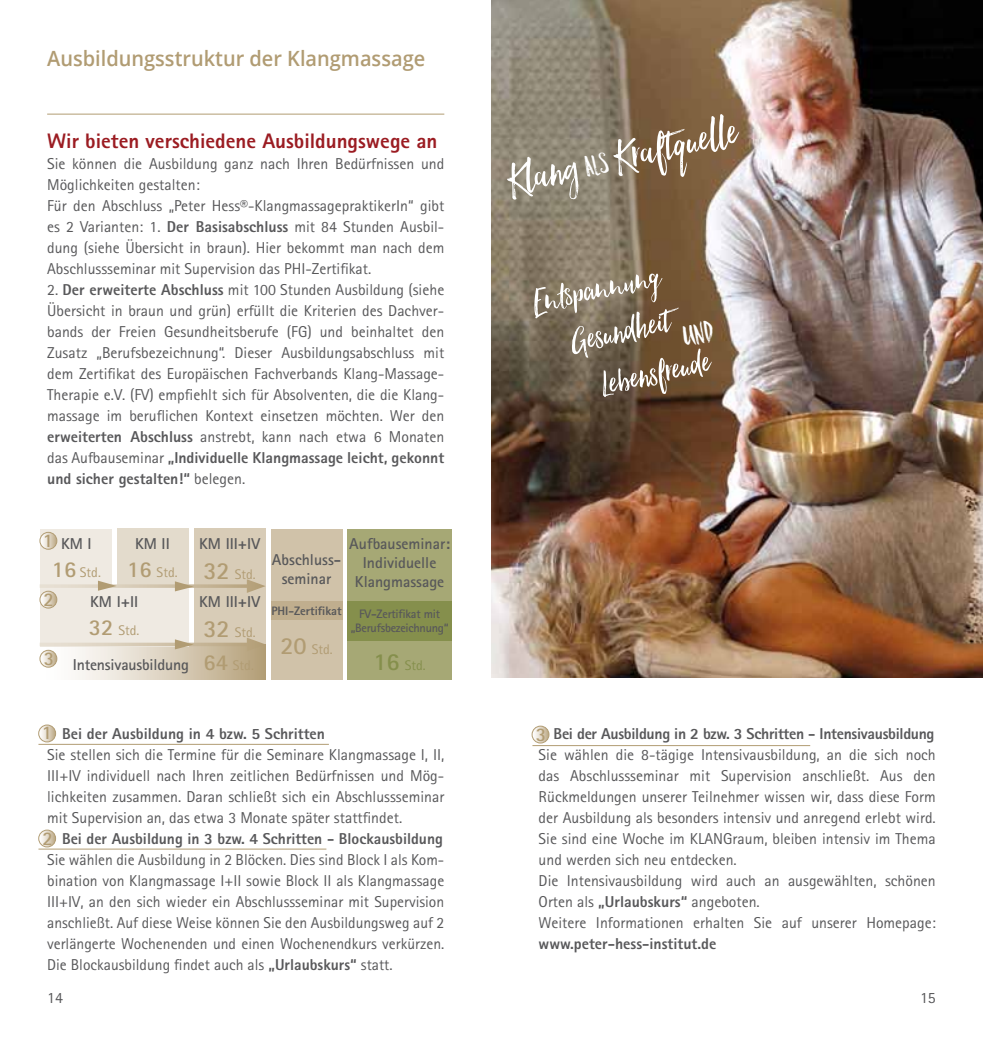
<style>
.page{position:relative;width:983px;height:1042px;background:#fff}
.page>*{position:absolute;margin:0;border:0;box-sizing:border-box;transform-origin:0 0}
.t1{font:52.5px "Hello Beautiful";color:#fff}
.t2{font:42px "Hello Beautiful";color:#fff}
.t3{font:42px "Hello Beautiful Alternates";color:#fff}
.t4{font:800 21px "Rotis Sans Serif Std";color:#9b1c22}
.t5{font:600 21px "Open Sans";color:#b19c73;scale:.95 1}
.t6{font:700 19.25px "Rotis Sans Serif Std";color:#b19c73}
.t7{font:15.75px/21px "Rotis Sans Serif Std";color:#58585a;text-align:justify}
.t8{font:800 15.75px "Rotis Sans Serif Std";color:#58585a}
.t9{font:700 15.75px/18.9px "Rotis Sans Serif Std";color:#58585a;text-align:center}
.t10{font:14px "Rotis Sans Serif Std";color:#b19c73}
.t11{font:14px "Rotis Sans Serif Std";color:#858f4c}
.t12{font:700 12.25px/14.7px "Rotis Sans Serif Std";letter-spacing:-.02em;color:#58585a;text-align:center}
.t13{font:800 12.25px "Rotis Sans Serif Std";color:#58585a}
.s1{font-weight:800}
.s2{font-weight:700;font-size:22.75px}
.s3{font-weight:700;font-size:24.5px}
.s4{font-size:22.75px;color:#b19c73}
.s5{font-weight:400;font-size:14px;color:#b19c73}
.s6{font-family:"Hello Beautiful Marker";font-size:26.25px}
.s7{font-weight:700;font-size:19.25px;color:#b19c73}
</style>
<div class="page">
<hr style="left:47px;top:114px;width:397px;height:1px;background:#b19c73">
<svg style="left:39px;top:725px;width:17px;height:17px"></svg>
<div style="left:38px;top:725px;width:18px;height:17px;border:1px solid #b19c73;border-radius:50%"></div>
<hr style="left:38px;top:744px;width:291px;height:1px;background:#b19c73">
<svg style="left:39px;top:830px;width:17px;height:17px"></svg>
<div style="left:38px;top:830px;width:18px;height:17px;border:1px solid #b19c73;border-radius:50%"></div>
<hr style="left:38px;top:849px;width:288px;height:1px;background:#b19c73">
<div style="left:270px;top:529px;width:72px;height:150px;background:#d0c2a9"></div>
<div style="left:270px;top:601px;width:72px;height:18px;background:#c0ae8e"></div>
<div style="left:347px;top:529px;width:104px;height:150px;background:#a6a875"></div>
<div style="left:347px;top:601px;width:104px;height:40px;background:#858f4c"></div>
<div style="left:193px;top:529px;width:72px;height:136px;background:#d8ccb7"></div>
<div style="left:117px;top:529px;width:72px;height:117px;background:#e3dbcc"></div>
<div style="left:40px;top:529px;width:72px;height:117px;background:#efeae2"></div>
<div style="left:40px;top:644px;width:225px;height:35px;background:linear-gradient(to right,#fff,#b8a47f)"></div>
<div style="left:40px;top:586px;width:149px;height:60px;background:#efeae2"></div>
<svg style="left:40px;top:584px;width:207px;height:4px"></svg>
<svg style="left:247px;top:579px;width:18px;height:14px"></svg>
<svg style="left:98px;top:581px;width:19px;height:10px"></svg>
<svg style="left:175px;top:581px;width:18px;height:10px"></svg>
<svg style="left:40px;top:532px;width:17px;height:17px"></svg>
<div style="left:40px;top:532px;width:17px;height:17px;border:1px solid #b19c73;border-radius:50%"></div>
<svg style="left:40px;top:591px;width:17px;height:17px"></svg>
<div style="left:40px;top:591px;width:17px;height:17px;border:1px solid #b19c73;border-radius:50%"></div>
<svg style="left:40px;top:650px;width:17px;height:17px"></svg>
<div style="left:40px;top:650px;width:17px;height:17px;border:1px solid #b19c73;border-radius:50%"></div>
<hr style="left:40px;top:643px;width:213px;height:3px;background:#fff">
<svg style="left:247px;top:638px;width:18px;height:13px"></svg>
<svg style="left:175px;top:639px;width:18px;height:10px"></svg>
<svg style="left:532px;top:726px;width:17px;height:17px"></svg>
<div style="left:531px;top:726px;width:18px;height:17px;border:1px solid #b19c73;border-radius:50%"></div>
<hr style="left:532px;top:745px;width:278px;height:1px;background:#b19c73">
<img style="left:491px;top:0;width:491px;height:678px">
<svg style="left:681px;top:319px;width:34px;height:27px"></svg>
<h3 class="t5" style="left:47px;top:44px;width:399px">Ausbildungsstruktur der Klangmassage</h3>
<h3 class="t4" style="left:47px;top:128px;width:392px">Wir bieten verschiedene Ausbildungswege an</h3>
<p class="t7" style="left:47px;top:153px;width:398px;text-align:left">Sie können die Ausbildung ganz nach Ihren Bedü rfnissen und Möglichkeiten gestalten:<br>Fü r den Abschluss „Peter Hess®-KlangmassagepraktikerIn“ gibt es 2 Varianten: 1. <span class="s1">Der Basisabschluss</span> mit 84 Stunden Ausbil&shy;dung (siehe Übersicht in braun). Hier bekommt man nach dem Abschlussseminar mit Supervision das PHI-Zertifikat.</p>
<p class="t7" style="left:47px;top:279px;width:398px">2. <span class="s1">Der erweiterte Abschluss</span> mit 100 Stunden Ausbildung (siehe Übersicht in braun und grün) erfü llt die Kriterien des Dachver&shy;bands der Freien Gesundheitsberufe (FG) und beinhaltet den Zusatz „Berufsbezeichnung“. Dieser Ausbildungsabschluss mit dem Zertifikat des Europäischen Fachverbands Klang-Massage-Therapie e.V. (FV) empfiehlt sich fü r Absolventen, die die Klang&shy;massage im beruflichen Kontext einsetzen möchten. Wer den <span class="s1">erweiterten Abschluss</span> anstrebt, kann nach etwa 6 Monaten das Aufbauseminar <span class="s1">„Individuelle Klangmassage leicht, gekonnt und sicher gestalten!“</span> belegen.</p>
<p class="t6" style="left:43px;top:528px;width:12px">1</p>
<p class="t9" style="left:61px;top:534px;width:32px">KM I</p>
<p class="t10" style="left:52px;top:563px;width:51px"><span class="s2">16</span> Std.</p>
<p class="t9" style="left:135px;top:534px;width:36px">KM II</p>
<p class="t10" style="left:127px;top:563px;width:52px"><span class="s2">16</span> Std.</p>
<p class="t9" style="left:199px;top:534px;width:62px">KM III+IV</p>
<p class="t10" style="left:203px;top:566px;width:54px"><span class="s3">32</span> Std.</p>
<p class="t9" style="left:199px;top:592px;width:62px">KM III+IV</p>
<p class="t10" style="left:203px;top:624px;width:54px"><span class="s3">32</span> Std.</p>
<p class="t9" style="left:73px;top:655px;width:183px">Intensivausbildung <span class="s4">64</span> <span class="s5">Std.</span></p>
<p class="t6" style="left:44px;top:587px;width:12px">2</p>
<p class="t9" style="left:90px;top:592px;width:50px">KM I+II</p>
<p class="t10" style="left:89px;top:622px;width:52px"><span class="s2">32</span> Std.</p>
<p class="t6" style="left:44px;top:646px;width:12px">3</p>
<p class="t9" style="left:272px;top:550px;width:71px">Abschluss&shy;seminar</p>
<p class="t9" style="left:349px;top:534px;width:102px">Aufbauseminar:<br>Individuelle<br>Klangmassage</p>
<p class="t13" style="left:271px;top:602px;width:72px">PHI-Zertifikat</p>
<p class="t10" style="left:280px;top:640px;width:54px"><span class="s3">20</span> Std.</p>
<p class="t12" style="left:350px;top:606px;width:99px">FV-Zertifikat mit „Berufsbezeichnung“</p>
<p class="t11" style="left:373px;top:657px;width:54px"><span class="s3">16</span> Std.</p>
<p class="t6" style="left:42px;top:720px;width:12px">1</p>
<p class="t8" style="left:62px;top:723px;width:264px">Bei der Ausbildung in 4 bzw. 5 Schritten</p>
<p class="t7" style="left:47px;top:744px;width:398px">Sie stellen sich die Termine fü r die Seminare Klangmassage I, II, III+IV individuell nach Ihren zeitlichen Bedü rfnissen und Mög&shy;lichkeiten zusammen. Daran schließt sich ein Abschlussseminar mit Supervision an, das etwa 3 Monate später stattfindet.</p>
<p class="t8" style="left:62px;top:828px;width:382px">Bei der Ausbildung in 3 bzw. 4 Schritten - Blockausbildung</p>
<p class="t7" style="left:47px;top:849px;width:398px">Sie wählen die Ausbildung in 2 Blöcken. Dies sind Block I als Kom&shy;bination von Klangmassage I+II sowie Block II als Klangmassage III+IV, an den sich wieder ein Abschlussseminar mit Supervision anschließt. Auf diese Weise können Sie den Ausbildungsweg auf 2 verlängerte Wochenenden und einen Wochenendkurs verkü rzen.<br>Die Blockausbildung findet auch als <span class="s1">„Urlaubskurs“</span> statt.</p>
<p class="t6" style="left:42px;top:826px;width:12px">2</p>
<p class="t7" style="left:47px;top:987px;width:17px">14</p>
<h1 class="t1" style="left:502px;top:153px;width:235px;rotate:-13deg">Klang <span class="s6">als</span> Kraftquelle</h1>
<h2 class="t3" style="left:530px;top:282px;width:130px;rotate:-12deg">Entspannung</h2>
<h2 class="t2" style="left:565px;top:318px;width:103px;rotate:-12deg">Gesundheit</h2>
<h2 class="t2" style="left:595px;top:361px;width:114px;rotate:-12deg">Lebensfreude</h2>
<p class="t7" style="left:535px;top:723px;width:401px;text-align:left"><span class="s7">3</span> <span class="s1">Bei der Ausbildung in 2 bzw. 3 Schritten - Intensivausbildung </span>Sie wählen die 8-tägige Intensivausbildung, an die sich noch das Abschlussseminar mit Supervision anschließt. Aus den Rückmeldungen unserer Teilnehmer wissen wir, dass diese Form der Ausbildung als besonders intensiv und anregend erlebt wird.<br>Sie sind eine Woche im KLANGraum, bleiben intensiv im Thema und werden sich neu entdecken.<br>Die Intensivausbildung wird auch an ausgewählten, schönen Orten als <span class="s1">„Urlaubskurs“</span> angeboten.<br>Weitere Informationen erhalten Sie auf unserer Homepage:</p>
<p class="t8" style="left:538px;top:933px;width:179px">www.peter-hess-institut.de</p>
<p class="t7" style="left:919px;top:987px;width:17px">15</p>
</div>
